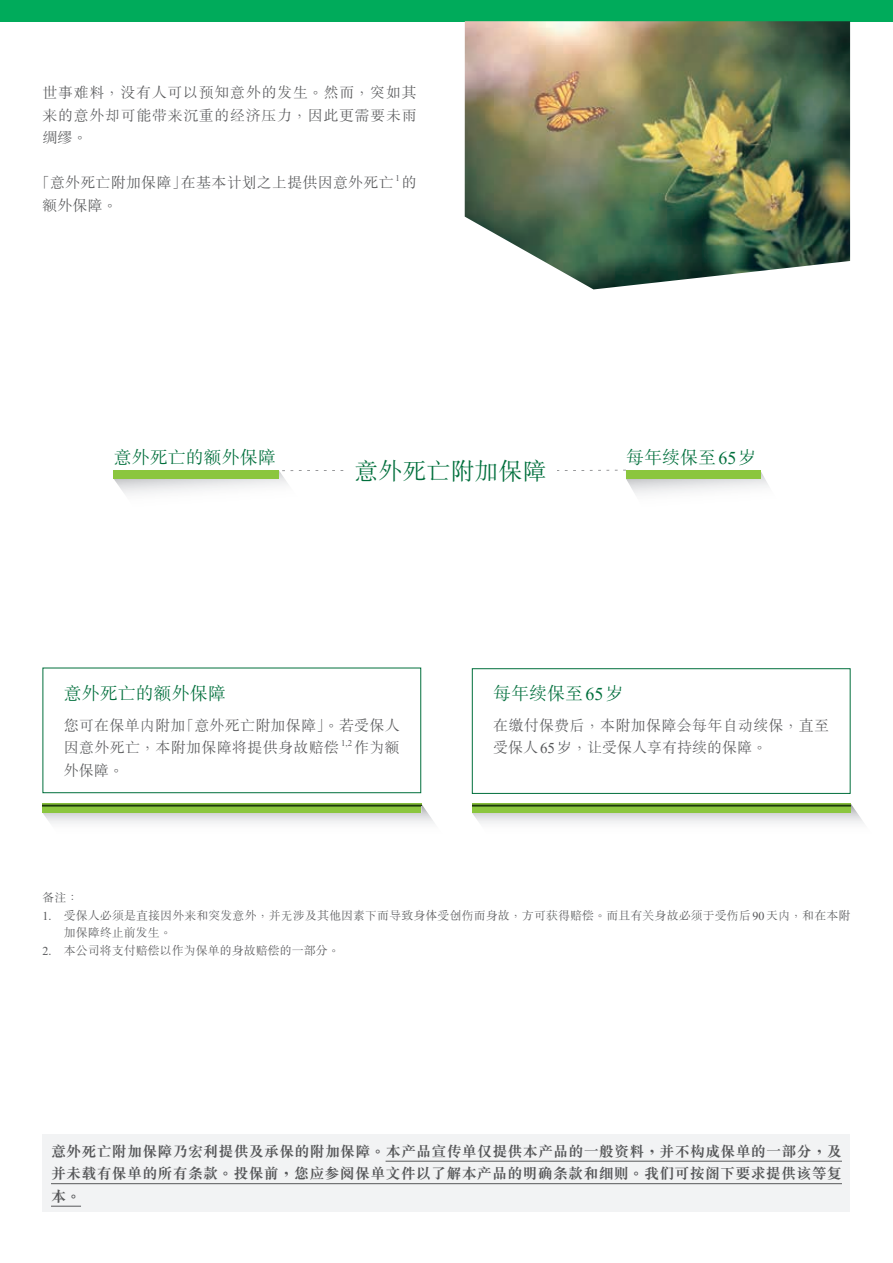
<style>
.page{position:relative;width:893px;height:1263px;background:#fff}
.page>*{position:absolute;margin:0;border:0;box-sizing:border-box;transform-origin:0 0}
.t1{font:300 24px "M Sung HKS";color:#006f3c}
.t2{font:300 18px "M Sung HKS";color:#006f3c}
.t3{font:300 15px/22.5px "M Sung HKS";letter-spacing:.02em;color:#57585a}
.t4{font:700 15px/22.5px "M Sung HKS";letter-spacing:.015em;color:#57585a;text-align:justify}
.t5{font:300 12px/17.5px "M Sung HKS";letter-spacing:.005em;color:#57585a}
.t6{font:12px "Times New Roman";color:#57585a}
.t7{font:8.7px "Times New Roman";color:#57585a}
.s1{font-family:"Times New Roman";font-weight:400}
</style>
<div class="page">
<div style="left:0;top:0;width:893px;height:21px;background:#00ab5b"></div>
<img style="left:465px;top:21px;width:385px;height:268px">
<img style="left:43px;top:804px;width:392px;height:20px">
<svg style="left:43px;top:804px;width:378px;height:9px;background:#78ae35"></svg>
<hr style="left:43px;top:806px;width:378px;height:1px;background:#4b7520">
<div style="left:43px;top:668px;width:378px;height:125px;border:1px solid #006f3c"></div>
<div style="left:472px;top:668px;width:378px;height:126px;border:1px solid #006f3c"></div>
<svg style="left:472px;top:804px;width:379px;height:9px;background:#78ae35"></svg>
<hr style="left:472px;top:806px;width:379px;height:1px;background:#4b7520">
<img style="left:114px;top:470px;width:196px;height:25px">
<div style="left:114px;top:470px;width:165px;height:9px;background:#8bc63e"></div>
<img style="left:626px;top:470px;width:143px;height:25px">
<div style="left:626px;top:470px;width:134px;height:9px;background:#8bc63e"></div>
<div style="left:43px;top:1135px;width:807px;height:77px;background:#f2f3f4"></div>
<hr style="left:386px;top:1161px;width:456px;height:1px;background:#57585a">
<hr style="left:51px;top:1183px;width:791px;height:1px;background:#57585a">
<hr style="left:51px;top:1206px;width:30px;height:1px;background:#57585a">
<p class="t3" style="left:43px;top:81px;width:376px;text-align:justify">世事難料，沒有人可以預知意外的發生。然而，突如其來的意外卻可能帶來沉重的經濟壓力，因此更需要未雨綢繆。</p>
<p class="t7" style="left:395px;top:172px;width:6px">1</p>
<p class="t3" style="left:35px;top:171px;width:153px">「意外死亡附加保障」</p>
<p class="t3" style="left:402px;top:171px;width:16px">的</p>
<p class="t3" style="left:43px;top:193px;width:76px">額外保障。</p>
<p class="t3" style="left:181px;top:171px;width:214px">在基本計劃之上提供因意外死亡</p>
<p class="t2" style="left:114px;top:445px;width:163px">意外死亡的額外保障</p>
<h1 class="t1" style="left:355px;top:454px;width:193px">意外死亡附加保障</h1>
<p class="t2" style="left:626px;top:445px;width:132px">每年續保至 <span class="s1">65</span>歲</p>
<p class="t2" style="left:64px;top:680px;width:163px">意外死亡的額外保障</p>
<p class="t3" style="left:179px;top:713px;width:222px">「意外死亡附加保障」。若受保人</p>
<p class="t3" style="left:64px;top:713px;width:123px">您可在保單內附加</p>
<p class="t7" style="left:341px;top:737px;width:12px">1,2</p>
<p class="t3" style="left:64px;top:736px;width:277px">因意外死亡，本附加保障將提供身故賠償外保障。</p>
<p class="t3" style="left:354px;top:736px;width:47px">作為額</p>
<p class="t2" style="left:493px;top:680px;width:132px">每年續保至<span class="s1">65</span>歲</p>
<p class="t3" style="left:493px;top:713px;width:337px">在繳付保費後，本附加保障會每年自動續保，直至受保人<span class="s1">65</span>歲，讓受保人享有持續的保障。</p>
<p class="t5" style="left:64px;top:888px;width:788px;text-indent:-21px">備註：<br>受保人必須是直接因外來和突發意外，並無涉及其他因素下而導致身體受創傷而身故，方可獲得賠償。而且有關身故必須於受傷後<span class="s1">90</span>天內，和在本附</p>
<p class="t6" style="left:43px;top:907px;width:10px">1.</p>
<p class="t6" style="left:43px;top:942px;width:10px">2.</p>
<p class="t5" style="left:64px;top:923px;width:278px">加保障終止前發生。<br>本公司將支付賠償以作為保單的身故賠償的一部分。</p>
<p class="t4" style="left:51px;top:1139px;width:792px">意外死亡附加保障乃宏利提供及承保的附加保障。本產品宣傳單僅提供本產品的一般資料，並不構成保單的一部分，及並未載有保單的所有條款。投保前，您應參閱保單文件以瞭解本產品的明確條款和細則。我們可按閣下要求提供該等復本。</p>
</div>
